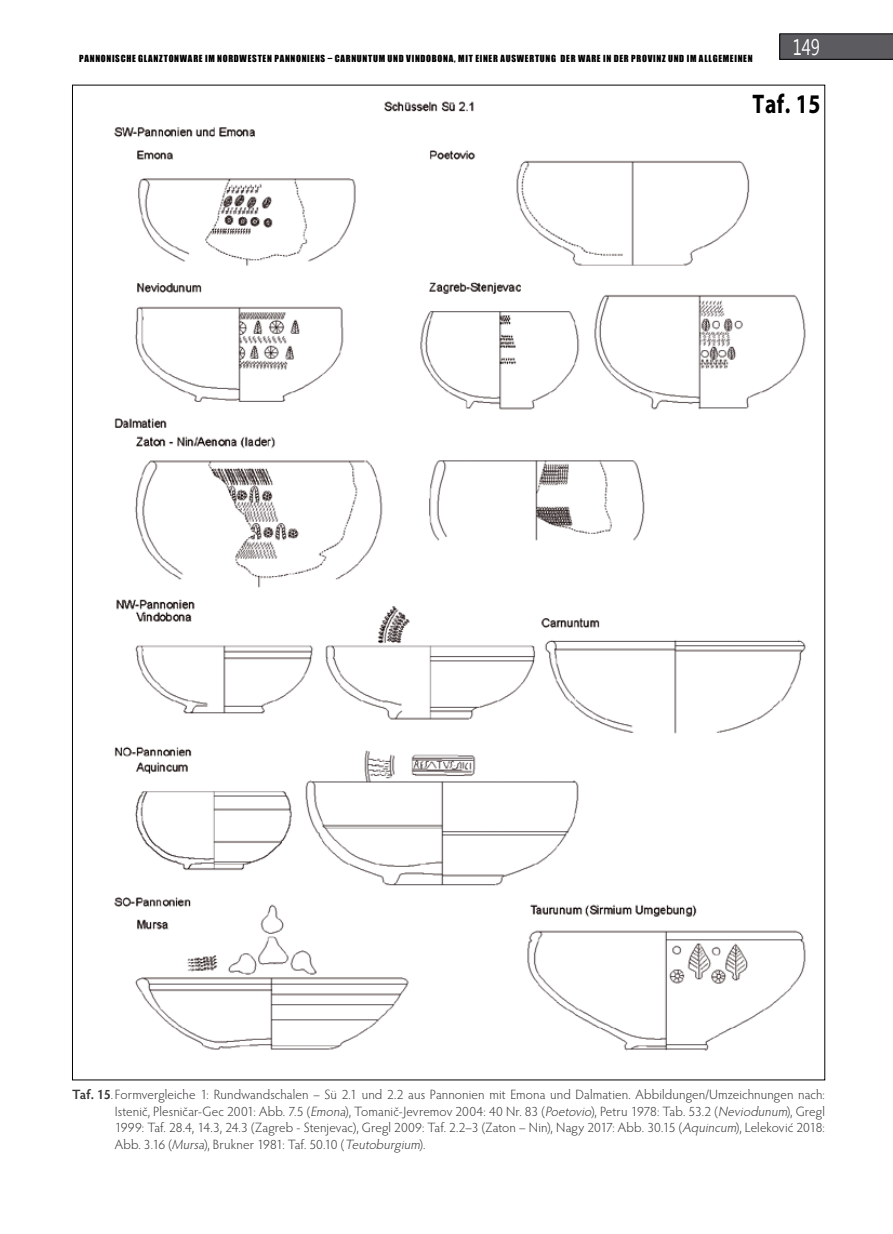
<style>
.page{position:relative;width:893px;height:1234px;background:#fff}
.page>*{position:absolute;margin:0;border:0;box-sizing:border-box;transform-origin:0 0}
.t1{font:700 27px "Myriad Pro";color:#000;scale:.8 1}
.t2{font:22.5px "Microsoft New Tai Lue";color:#fff;scale:.75 1}
.t3{font:300 13.5px/16.5px "Hypatia Sans Pro";color:#373437;text-align:justify}
.t4{font:9px "Impact";letter-spacing:.08em;color:#000}
.s1{font-weight:600}
.s2{font-style:italic}
</style>
<div class="page">
<svg style="left:780px;top:34px;width:113px;height:25px;background:#59595d"></svg>
<img style="left:114px;top:101px;width:692px;height:950px">
<h2 class="t2" style="left:793px;top:34px;width:38px">149</h2>
<h1 class="t1" style="left:753px;top:87px;width:86px">Taf. 15</h1>
<p class="t4" style="left:79px;top:52px;width:145px">PANNONISCHE GLANZTONWARE IM NOR</p>
<p class="t4" style="left:234px;top:52px;width:404px">DWESTEN PANNONIENS – CARNUNTUM UND VINDOBONA, MIT EINER AUSWERTUNG DER WARE IN DER PRO</p>
<p class="t4" style="left:648px;top:52px;width:106px">VINZ UND IM ALLGEMEINEN</p>
<p class="t3" style="left:115px;top:1085px;width:712px;text-indent:-43px"><span class="s1">Taf. 15</span>. Formvergleiche 1: Rundwandschalen – Sü 2.1 und 2.2 aus Pannonien mit Emona und Dalmatien. Abbildungen/Umzeichnungen nach:<br>I stenič, Plesničar-Gec 2001: Abb. 7.5 (<span class="s2">Emona</span>), Tomanič-Jevremov 2004: 40 N r. 83 (<span class="s2">Poetovio</span>), Petru 1978: Tab. 53.2 (<span class="s2">Neviodunum</span>), Gregl 1999: Taf. 28.4, 14.3, 24.3 (Zagreb - Stenjevac), Gregl 2009: Taf. 2.2–3 (Zaton – N in), N agy 2017: Abb. 30.15 (<span class="s2">Aquincum</span>), Leleković 2018:<br>Abb. 3.16 (<span class="s2">Mursa</span>), Brukner 1981: Taf. 50.10 (<span class="s2">Teutoburgium</span>).</p>
</div>
